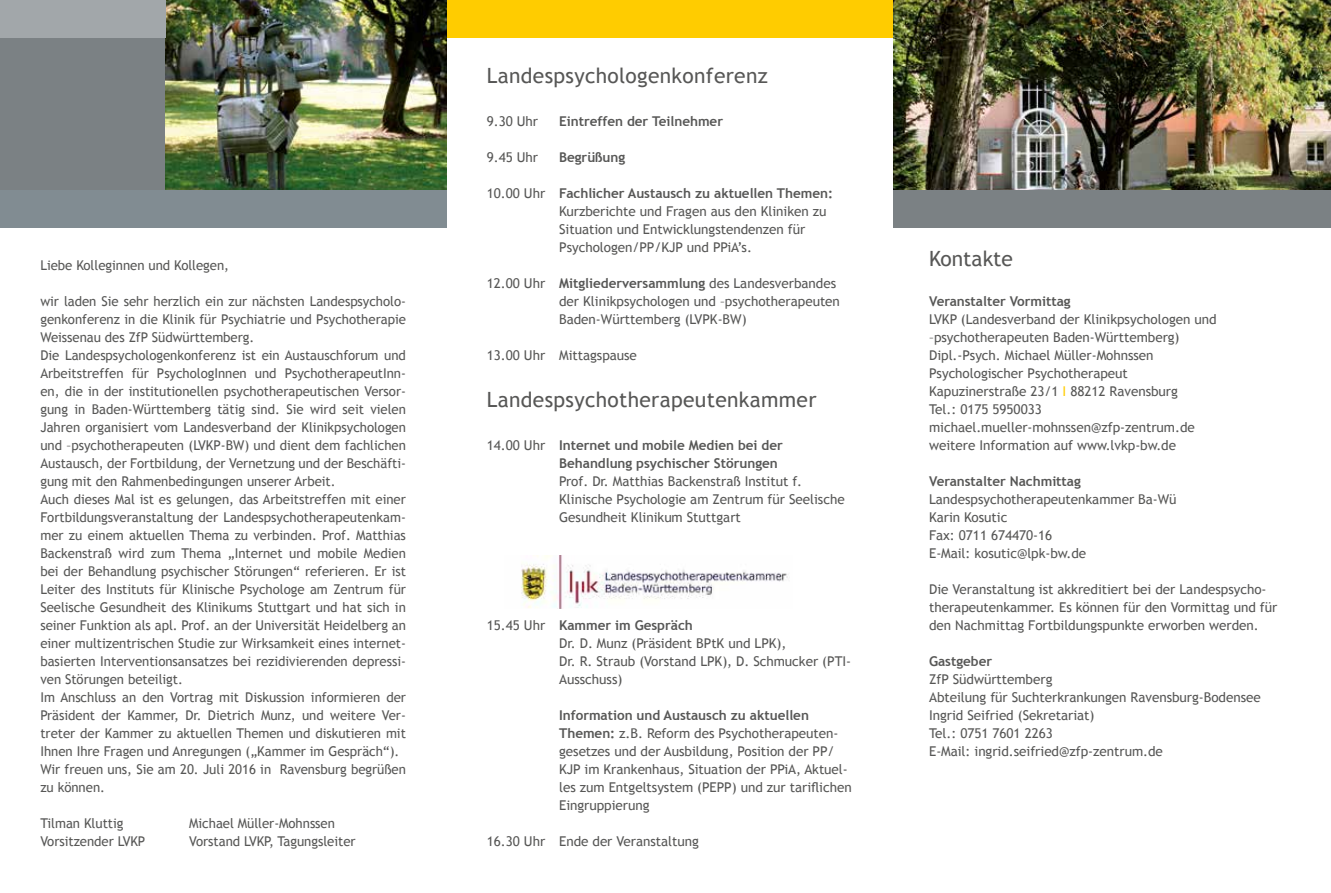
<style>
.page{position:relative;width:1331px;height:893px;background:#fff}
.page>*{position:absolute;margin:0;border:0;box-sizing:border-box;transform-origin:0 0}
.t1{font:21px "Trebuchet MS";letter-spacing:.015em;color:#575756}
.t2{font:13.5px/18px "Trebuchet MS";letter-spacing:-.005em;color:#575756}
.t3{font:700 13.5px/18px "Trebuchet MS";letter-spacing:-.005em;color:#575756}
.s1{font-weight:700}
.s2{font-weight:400}
.s3{color:#fc0}
</style>
<div class="page">
<img style="left:893px;top:0;width:438px;height:190px">
<div style="left:893px;top:190px;width:438px;height:38px;background:#7b8184"></div>
<div style="left:446px;top:0;width:447px;height:37px;background:#fc0"></div>
<div style="left:0;top:26px;width:275px;height:178px;background:#7b8184"></div>
<img style="left:165px;top:0;width:281px;height:190px">
<div style="left:0;top:0;width:165px;height:37px;background:#a2a7aa"></div>
<div style="left:0;top:190px;width:446px;height:38px;background:#818c92"></div>
<img style="left:521px;top:555px;width:267px;height:53px">
<p class="t2" style="left:40px;top:256px;width:190px">Liebe Kolleginnen und Kollegen,</p>
<p class="t2" style="left:40px;top:292px;width:367px">wir laden Sie sehr herzlich ein zur nächsten Landespsycholo&shy;genkonferenz in die Klinik für Psychiatrie und Psychotherapie Weissenau des ZfP Südwürttemberg.<br>Die Landespsychologenkonferenz ist ein Austauschforum und Arbeitstreffen für PsychologInnen und PsychotherapeutInn&shy;en, die in der institutionellen psychotherapeutischen Versor&shy;gung in Baden-Württemberg tätig sind. Sie wird seit vielen Jahren organisiert vom Landesverband der Klinikpsychologen und –psychotherapeuten (LVKP-BW) und dient dem fachlichen Austausch, der Fortbildung, der Vernetzung und der Beschäfti&shy;gung mit den Rahmenbedingungen unserer Arbeit.<br>Auch dieses Mal ist es gelungen, das Arbeitstreffen mit einer Fortbildungsveranstaltung der Landespsychotherapeutenkam&shy;mer zu einem aktuellen Thema zu verbinden. Prof. Matthias Backenstraß wird zum Thema „Internet und mobile Medien bei der Behandlung psychischer Störungen“ referieren. Er ist Leiter des Instituts für Klinische Psychologe am Zentrum für Seelische Gesundheit des Klinikums Stuttgart und hat sich in seiner Funktion als apl. Prof. an der Universität Heidelberg an einer multizentrischen Studie zur Wirksamkeit eines internet&shy;basierten Interventionsansatzes bei rezidivierenden depressi&shy;ven Störungen beteiligt.<br>Im Anschluss an den Vortrag mit Diskussion informieren der Präsident der Kammer, Dr. Dietrich Munz, und weitere Ver&shy;treter der Kammer zu aktuellen Themen und diskutieren mit Ihnen Ihre Fragen und Anregungen („Kammer im Gespräch“).<br>Wir freuen uns, Sie am 20. Juli 2016 in Ravensburg begrüßen zu können.</p>
<p class="t2" style="left:40px;top:814px;width:85px">Tilman Kluttig</p>
<p class="t2" style="left:189px;top:814px;width:147px">Michael Müller-Mohnssen</p>
<p class="t2" style="left:40px;top:832px;width:106px">Vorsitzender LVKP</p>
<p class="t2" style="left:189px;top:832px;width:168px">Vorstand LVKP, Tagungsleiter</p>
<h1 class="t1" style="left:487px;top:63px;width:282px">Landespsychologenkonferenz</h1>
<p class="t2" style="left:487px;top:112px;width:53px">9.30 Uhr</p>
<p class="t3" style="left:559px;top:112px;width:165px">Eintreffen der Teilnehmer</p>
<p class="t2" style="left:487px;top:148px;width:53px">9.45 Uhr</p>
<p class="t3" style="left:559px;top:148px;width:68px">Begrüßung</p>
<p class="t2" style="left:559px;top:184px;width:275px;text-indent:-72px">10.00 Uhr <span class="s1">Fachlicher Austausch zu aktuellen Themen:<br></span>Kurzberichte und Fragen aus den Kliniken zu Situation und Entwicklungstendenzen für Psychologen/PP/KJP und PPiA’s.</p>
<p class="t2" style="left:559px;top:274px;width:282px;text-indent:-72px">12.00 Uhr <span class="s1">Mitgliederversammlung</span> des Landesverbandes der Klinikpsychologen und –psychotherapeuten<br>Baden-Württemberg (LVPK-BW)</p>
<p class="t2" style="left:487px;top:346px;width:152px">13.00 Uhr Mittagspause</p>
<h1 class="t1" style="left:487px;top:387px;width:331px">Landespsychotherapeutenkammer</h1>
<p class="t3" style="left:559px;top:436px;width:225px;text-indent:-72px"><span class="s2">14.00 Uhr</span> Internet und mobile Medien bei der<br>Behandlung psychischer Störungen</p>
<p class="t2" style="left:559px;top:472px;width:287px">Prof. Dr. Matthias Backenstraß Institut f.<br>Klinische Psychologie am Zentrum für Seelische<br>Gesundheit Klinikum Stuttgart</p>
<p class="t2" style="left:559px;top:616px;width:293px;text-indent:-72px">15.45 Uhr <span class="s1">Kammer im Gespräch<br></span>Dr. D. Munz (Präsident BPtK und LPK),<br>Dr. R. Straub (Vorstand LPK), D. Schmucker (PTI-<br>Ausschuss)</p>
<p class="t2" style="left:559px;top:706px;width:294px"><span class="s1">Information und Austausch zu aktuellen Themen:</span> z.B. Reform des Psychotherapeuten&shy;gesetzes und der Ausbildung, Position der PP/ KJP im Krankenhaus, Situation der PPiA, Aktuel&shy;les zum Entgeltsystem (PEPP) und zur tariflichen Eingruppierung</p>
<p class="t2" style="left:487px;top:832px;width:214px">16.30 Uhr Ende der Veranstaltung</p>
<h1 class="t1" style="left:929px;top:247px;width:85px">Kontakte</h1>
<p class="t3" style="left:929px;top:292px;width:143px">Veranstalter Vormittag</p>
<p class="t2" style="left:929px;top:310px;width:289px">LVKP (Landesverband der Klinikpsychologen und –psychotherapeuten Baden-Württemberg)<br>Dipl.-Psych. Michael Müller-Mohnssen Psychologischer Psychotherapeut Kapuzinerstraße 23/1 <span class="s3">I</span> 88212 Ravensburg<br>Tel.: 0175 5950033 michael.mueller-mohnssen@zfp-zentrum.de weitere Information auf www.lvkp-bw.de</p>
<p class="t3" style="left:929px;top:472px;width:153px">Veranstalter Nachmittag</p>
<p class="t2" style="left:929px;top:490px;width:249px">Landespsychotherapeutenkammer Ba-Wü<br>Karin Kosutic<br>Fax: 0711 674470-16<br>E-Mail: kosutic@lpk-bw.de</p>
<p class="t2" style="left:929px;top:580px;width:350px">Die Veranstaltung ist akkreditiert bei der Landespsycho&shy;therapeutenkammer. Es können für den Vormittag und für den Nachmittag Fortbildungspunkte erworben werden.</p>
<p class="t3" style="left:929px;top:652px;width:65px">Gastgeber</p>
<p class="t2" style="left:929px;top:670px;width:333px">ZfP Südwürttemberg<br>Abteilung für Suchterkrankungen Ravensburg-Bodensee Ingrid Seifried (Sekretariat)<br>Tel.: 0751 7601 2263<br>E-Mail: ingrid.seifried@zfp-zentrum.de</p>
</div>
